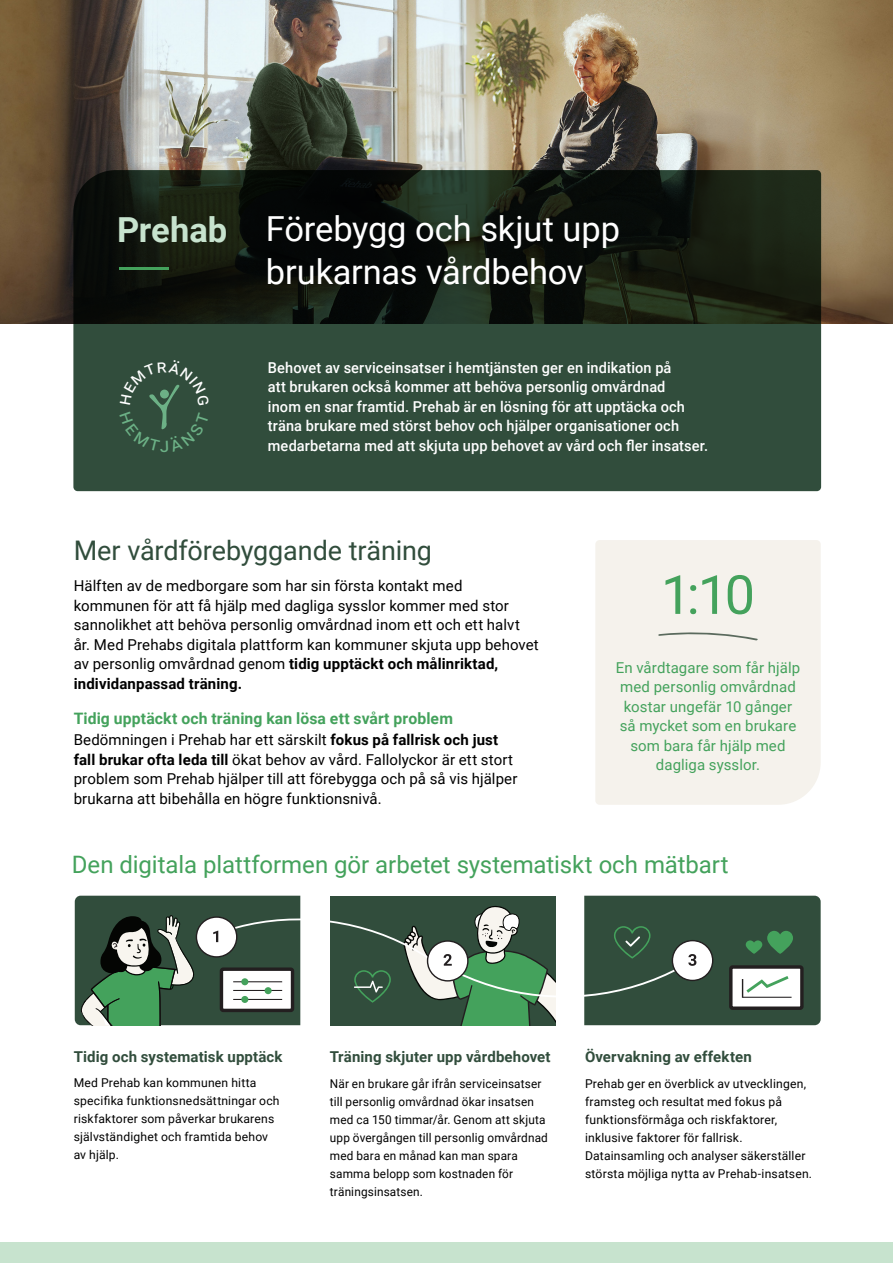
<style>
.page{position:relative;width:893px;height:1263px;background:#fff}
.page>*{position:absolute;margin:0;border:0;box-sizing:border-box;transform-origin:0 0}
.t1{font:54px "Roboto";color:#44a25c}
.t2{font:34.5px/43.5px "Roboto";letter-spacing:-.005em;color:#fff}
.t3{font:700 34.5px "Roboto";letter-spacing:-.005em;color:#c7e3ce}
.t4{font:27px "Roboto";letter-spacing:-.005em;color:#314d3c}
.t5{font:24px "Roboto";letter-spacing:-.005em;color:#44a25c}
.t6{font:700 15.75px "Roboto";letter-spacing:.005em;color:#44a25c}
.Paragraph_Style_1{font:15px/19.5px "Roboto";letter-spacing:.005em;color:#000}
.t7{font:500 15px/19.5px "Roboto";letter-spacing:.01em;color:#fff}
.t8{font:15px/19.5px "Roboto";letter-spacing:.005em;color:#44a25c;text-align:center}
.t9{font:700 15px "Roboto";letter-spacing:.01em;color:#314d3c}
.t10{font:12.15px/18px "Roboto";letter-spacing:.015em;color:#000}
.s1{font-weight:700}
</style>
<div class="page">
<img style="left:0;top:0;width:893px;height:324px">
<svg style="left:73px;top:170px;width:748px;height:321px;background:#213226"></svg>
<hr style="left:119px;top:267px;width:50px;height:2px;background:#44a25c">
<div style="left:0;top:1242px;width:893px;height:21px;background:#c7e3ce"></div>
<div style="left:595px;top:540px;width:226px;height:265px;background:#f5f2ec"></div>
<svg style="left:658px;top:632px;width:101px;height:9px"></svg>
<svg style="left:75px;top:896px;width:746px;height:129px"></svg>
<div style="left:120px;top:359px;width:89px;height:93px;background:#314d3c"></div>
<p class="t3" style="left:117px;top:206px;width:112px">Prehab</p>
<p class="t2" style="left:266px;top:205px;width:356px">Förebygg och skjut upp brukarnas vårdbehov</p>
<p class="t7" style="left:268px;top:357px;width:442px">Behovet av serviceinsatser i hemtjänsten ger en indikation på<br>att brukaren också kommer att behöva personlig omvårdnad<br>inom en snar framtid. Prehab är en lösning för att upptäcka och träna brukare med störst behov och hjälper organisationer och medarbetarna med att skjuta upp behovet av vård och fler insatser.</p>
<p class="t4" style="left:74px;top:532px;width:360px">Mer vårdförebyggande träning</p>
<p class="Paragraph_Style_1" style="left:74px;top:576px;width:467px">Hälften av de medborgare som har sin första kontakt med kommunen för att få hjälp med dagliga sysslor kommer med stor sannolikhet att behöva personlig omvårdnad inom ett och ett halvt år. Med Prehabs digitala plattform kan kommuner skjuta upp behovet av personlig omvårdnad genom <span class="s1">tidig upptäckt och målinriktad, individanpassad träning.</span></p>
<p class="t6" style="left:74px;top:707px;width:381px">Tidig upptäckt och träning kan lösa ett svårt problem</p>
<p class="Paragraph_Style_1" style="left:74px;top:729px;width:445px">Bedömningen i Prehab har ett särskilt <span class="s1">fokus på fallrisk och just fall brukar ofta leda till</span> ökat behov av vård. Fallolyckor är ett stort problem som Prehab hjälper till att förebygga och på så vis hjälper brukarna att bibehålla en högre funktionsnivå.</p>
<p class="t1" style="left:661px;top:557px;width:95px">1:10</p>
<p class="t8" style="left:616px;top:657px;width:186px">En vårdtagare som får hjälp med personlig omvårdnad kostar ungefär 10 gånger så mycket som en brukare som bara får hjälp med dagliga sysslor.</p>
<p class="t5" style="left:72px;top:848px;width:658px">Den digitala plattformen gör arbetet systematiskt och mätbart</p>
<p class="t9" style="left:74px;top:1046px;width:210px">Tidig och systematisk upptäck</p>
<p class="t10" style="left:74px;top:1073px;width:207px">Med Prehab kan kommunen hitta specifika funktionsnedsättningar och riskfaktorer som påverkar brukarens självständighet och framtida behov av hjälp.</p>
<p class="t9" style="left:330px;top:1046px;width:222px">Träning skjuter upp vårdbehovet</p>
<p class="t10" style="left:330px;top:1074px;width:219px">När en brukare går ifrån serviceinsatser till personlig omvårdnad ökar insatsen med ca 150 timmar/år. Genom att skjuta upp övergången till personlig omvårdnad med bara en månad kan man spara samma belopp som kostnaden för träningsinsatsen.</p>
<p class="t9" style="left:585px;top:1046px;width:168px">Övervakning av effekten</p>
<p class="t10" style="left:585px;top:1074px;width:229px">Prehab ger en överblick av utvecklingen, framsteg och resultat med fokus på funktionsförmåga och riskfaktorer, inklusive faktorer för fallrisk.<br>Datainsamling och analyser säkerställer största möjliga nytta av Prehab-insatsen.</p>
</div>
